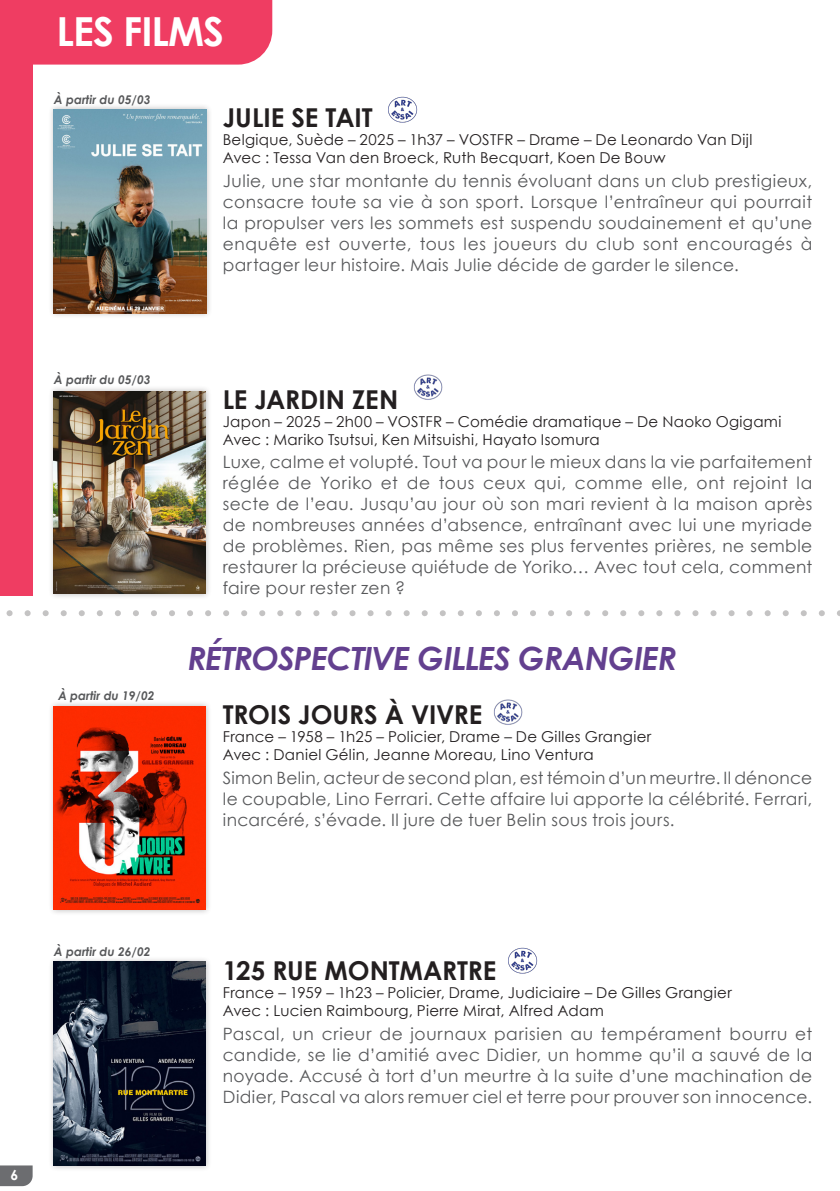
<style>
.page{position:relative;width:840px;height:1191px;background:#fff}
.page>*{position:absolute;margin:0;border:0;box-sizing:border-box;transform-origin:0 0}
.cartouche_film{font:700 40px "Century Gothic";letter-spacing:-.025em;color:#fff}
.cartouche_film-2{font:italic 700 32px "Century Gothic";letter-spacing:-.025em;color:#63408f}
.courant{font:700 26px "Century Gothic";letter-spacing:-.005em;color:#231f20}
.courant-2{font:17px/21px "Century Gothic";letter-spacing:.025em;color:#57585a;text-align:justify}
.courant-3{font:15px "Century Gothic";letter-spacing:.02em;color:#231f20}
.t1{font:700 14px "Century Gothic";color:#fff}
.t2{font:italic 700 12px "Century Gothic";color:#57585a}
</style>
<div class="page">
<svg style="left:0;top:1165px;width:33px;height:21px"></svg>
<div style="left:32px;top:0;width:240px;height:65px;background:#ef3d62"></div>
<div style="left:0;top:0;width:32px;height:595px;background:#ef3d62"></div>
<div style="left:48px;top:103px;width:164px;height:216px;background:#231f20;opacity:.3"></div>
<img style="left:54px;top:110px;width:152px;height:203px">
<div style="left:48px;top:385px;width:164px;height:215px;background:#231f20;opacity:.3"></div>
<img style="left:54px;top:392px;width:151px;height:201px">
<img style="left:388px;top:96px;width:30px;height:27px">
<img style="left:413px;top:374px;width:30px;height:26px">
<svg style="left:6px;top:610px;width:834px;height:6px"></svg>
<div style="left:48px;top:700px;width:164px;height:216px;background:#231f20;opacity:.3"></div>
<img style="left:54px;top:706px;width:151px;height:203px">
<img style="left:493px;top:699px;width:30px;height:26px">
<div style="left:48px;top:955px;width:164px;height:216px;background:#231f20;opacity:.3"></div>
<img style="left:54px;top:962px;width:151px;height:203px">
<img style="left:508px;top:947px;width:30px;height:27px">
<p class="cartouche_film" style="left:60px;top:2px;width:169px">LES FILMS</p>
<p class="t2" style="left:54px;top:91px;width:98px">À partir du 05/03</p>
<p class="courant" style="left:223px;top:98px;width:151px">JULIE SE TAIT</p>
<p class="courant-3" style="left:223px;top:129px;width:531px">Belgique, Suède – 2025 – 1h37 – VOSTFR – Drame – De Leonardo Van Dijl</p>
<p class="courant-3" style="left:223px;top:147px;width:444px">Avec : Tessa Van den Broeck, Ruth Becquart, Koen De Bouw</p>
<p class="courant-2" style="left:223px;top:170px;width:590px">Julie, une star montante du tennis évoluant dans un club prestigieux, consacre toute sa vie à son sport. Lorsque l’entraîneur qui pourrait la propulser vers les sommets est suspendu soudainement et qu’une enquête est ouverte, tous les joueurs du club sont encouragés à partager leur histoire. Mais Julie décide de garder le silence.</p>
<p class="t2" style="left:54px;top:371px;width:98px">À partir du 05/03</p>
<p class="t2" style="left:58px;top:686px;width:98px">À partir du 19/02</p>
<p class="courant" style="left:223px;top:380px;width:177px">LE JARDIN ZEN</p>
<p class="courant-3" style="left:223px;top:411px;width:560px">Japon – 2025 – 2h00 – VOSTFR – Comédie dramatique – De Naoko Ogigami</p>
<p class="courant-3" style="left:223px;top:429px;width:378px">Avec : Mariko Tsutsui, Ken Mitsuishi, Hayato Isomura</p>
<p class="courant-2" style="left:223px;top:451px;width:590px">Luxe, calme et volupté. Tout va pour le mieux dans la vie parfaitement réglée de Yoriko et de tous ceux qui, comme elle, ont rejoint la secte de l’eau. Jusqu’au jour où son mari revient à la maison après de nombreuses années d’absence, entraînant avec lui une myriade de problèmes. Rien, pas même ses plus ferventes prières, ne semble restaurer la précieuse quiétude de Yoriko… Avec tout cela, comment faire pour rester zen ?</p>
<p class="cartouche_film-2" style="left:188px;top:633px;width:490px">RÉTROSPECTIVE GILLES GRANGIER</p>
<p class="courant" style="left:223px;top:694px;width:261px">TROIS JOURS À VIVRE</p>
<p class="courant-3" style="left:223px;top:726px;width:430px">France – 1958 – 1h25 – Policier, Drame – De Gilles Grangier</p>
<p class="courant-3" style="left:223px;top:744px;width:372px">Avec : Daniel Gélin, Jeanne Moreau, Lino Ventura</p>
<p class="courant-2" style="left:223px;top:767px;width:590px">Simon Belin, acteur de second plan, est témoin d’un meurtre. Il dénonce le coupable, Lino Ferrari. Cette affaire lui apporte la célébrité. Ferrari, incarcéré, s’évade. Il jure de tuer Belin sous trois jours.</p>
<p class="t2" style="left:54px;top:942px;width:98px">À partir du 26/02</p>
<p class="t1" style="left:11px;top:1164px;width:9px">6</p>
<p class="courant" style="left:223px;top:950px;width:275px">125 RUE MONTMARTRE</p>
<p class="courant-3" style="left:223px;top:981px;width:510px">France – 1959 – 1h23 – Policier, Drame, Judiciaire – De Gilles Grangier</p>
<p class="courant-3" style="left:223px;top:999px;width:382px">Avec : Lucien Raimbourg, Pierre Mirat, Alfred Adam</p>
<p class="courant-2" style="left:223px;top:1022px;width:590px">Pascal, un crieur de journaux parisien au tempérament bourru et candide, se lie d’amitié avec Didier, un homme qu’il a sauvé de la noyade. Accusé à tort d’un meurtre à la suite d’une machination de Didier, Pascal va alors remuer ciel et terre pour prouver son innocence.</p>
</div>
